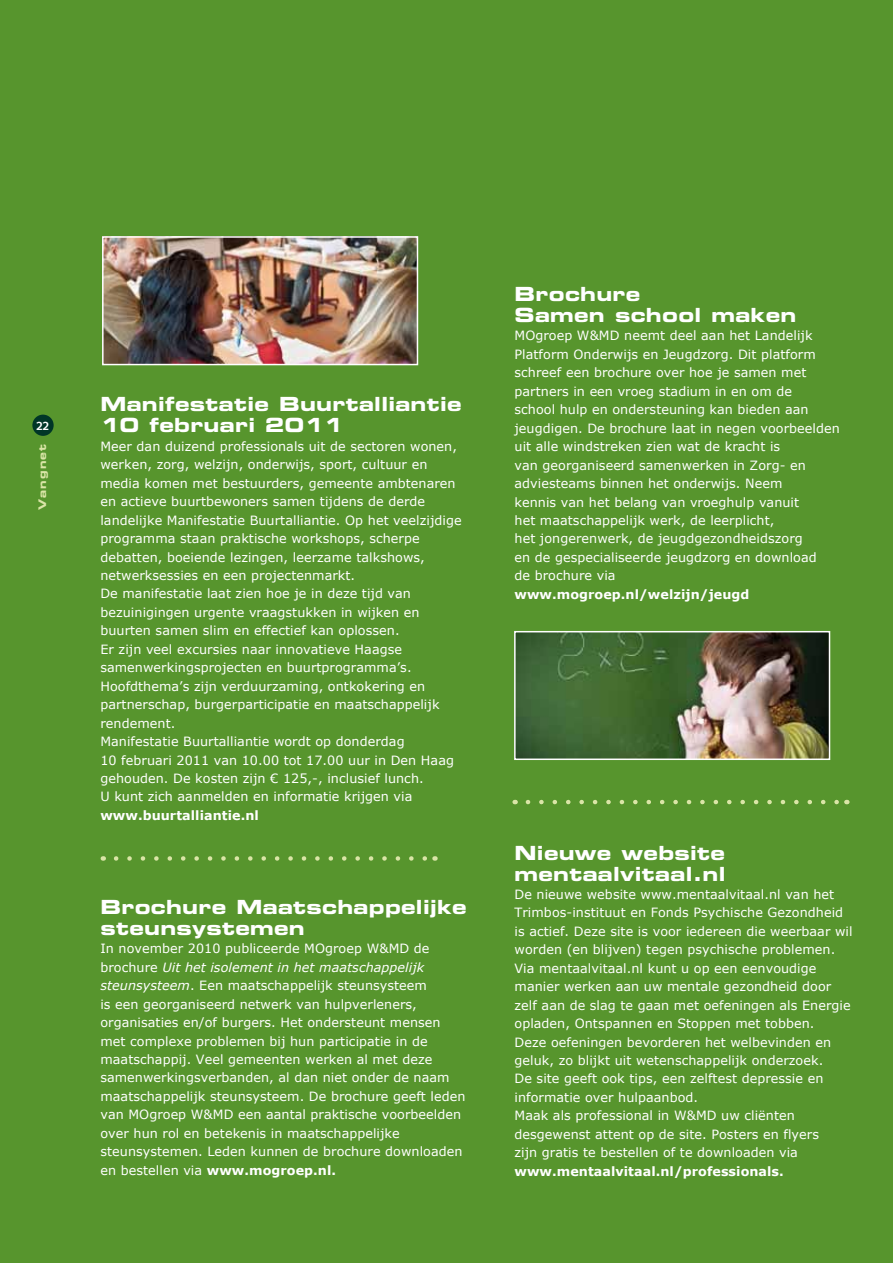
<style>
.page{position:relative;width:893px;height:1263px;background:#57952d}
.page>*{position:absolute;margin:0;border:0;box-sizing:border-box;transform-origin:0 0}
.t1{font:19.5px/21px "Eurostile LT Std Bold Ex 2";letter-spacing:.015em;color:#fff}
.t2{font:12.75px/18.5px "Verdana";letter-spacing:.005em;color:#fff}
.t3{font:700 12.75px "Verdana";letter-spacing:.005em;color:#fff}
.t4{font:700 12px "Syntax LT Std";color:#fff}
.t5{font:10.5px "Eurostile LT Std Bold Ex 2";letter-spacing:.1em;color:#dae5a7}
.s1{font-style:italic}
.s2{font-weight:700}
</style>
<div class="page">
<svg style="left:528px;top:800px;width:311px;height:4px"></svg>
<svg style="left:116px;top:856px;width:311px;height:5px"></svg>
<div style="left:32px;top:415px;width:22px;height:21px;background:#003627;border-radius:50%"></div>
<img style="left:105px;top:239px;width:310px;height:123px">
<div style="left:102px;top:236px;width:316px;height:129px;border:2px solid #fff"></div>
<img style="left:517px;top:634px;width:310px;height:123px">
<div style="left:514px;top:631px;width:316px;height:129px;border:2px solid #fff"></div>
<p class="t4" style="left:37px;top:419px;width:15px">22</p>
<p class="t5" style="left:35px;top:510px;width:67px;rotate:-90deg">Vangnet</p>
<h1 class="t1" style="left:100px;top:393px;width:363px">Manifestatie Buurtalliantie<br>10 februari 2011</h1>
<p class="t2" style="left:100px;top:437px;width:363px">Meer dan duizend professionals uit de sectoren wonen, werken, zorg, welzijn, onderwijs, sport, cultuur en media komen met bestuurders, gemeente ambtenaren en actieve buurtbewoners samen tijdens de derde landelijke Manifestatie Buurtalliantie. Op het veelzijdige programma staan praktische workshops, scherpe debatten, boeiende lezingen, leerzame talkshows, netwerksessies en een projectenmarkt.<br>De manifestatie laat zien hoe je in deze tijd van bezuinigingen urgente vraagstukken in wijken en buurten samen slim en effectief kan oplossen.<br>Er zijn veel excursies naar innovatieve Haagse samenwerkingsprojecten en buurtprogramma’s.<br>Hoofdthema’s zijn verduurzaming, ontkokering en partnerschap, burgerparticipatie en maatschappelijk rendement.<br>Manifestatie Buurtalliantie wordt op donderdag<br>10 februari 2011 van 10.00 tot 17.00 uur in Den Haag gehouden. De kosten zijn € 125,-, inclusief lunch.<br>U kunt zich aanmelden en informatie krijgen via</p>
<p class="t3" style="left:100px;top:807px;width:160px">www.buurtalliantie.nl</p>
<h1 class="t1" style="left:100px;top:896px;width:368px">Brochure Maatschappelijke steunsystemen</h1>
<p class="t2" style="left:100px;top:939px;width:367px">In november 2010 publiceerde MOgroep W&amp;MD de brochure <span class="s1">Uit het isolement in het maatschappelijk steunsysteem</span>. Een maatschappelijk steunsysteem<br>is een georganiseerd netwerk van hulpverleners, organisaties en/of burgers. Het ondersteunt mensen met complexe problemen bij hun participatie in de maatschappij. Veel gemeenten werken al met deze samenwerkingsverbanden, al dan niet onder de naam maatschappelijk steunsysteem. De brochure geeft leden van MOgroep W&amp;MD een aantal praktische voorbeelden over hun rol en betekenis in maatschappelijke steunsystemen. Leden kunnen de brochure downloaden en bestellen via <span class="s2">www.mogroep.nl.</span></p>
<h1 class="t1" style="left:514px;top:283px;width:283px">Brochure<br>Samen school maken</h1>
<p class="t2" style="left:514px;top:327px;width:327px">MOgroep W&amp;MD neemt deel aan het Landelijk Platform Onderwijs en Jeugdzorg. Dit platform schreef een brochure over hoe je samen met partners in een vroeg stadium in en om de<br>school hulp en ondersteuning kan bieden aan jeugdigen. De brochure laat in negen voorbeelden uit alle windstreken zien wat de kracht is<br>van georganiseerd samenwerken in Zorg- en adviesteams binnen het onderwijs. Neem<br>kennis van het belang van vroeghulp vanuit<br>het maatschappelijk werk, de leerplicht,<br>het jongerenwerk, de jeugdgezondheidszorg<br>en de gespecialiseerde jeugdzorg en download<br>de brochure via</p>
<p class="t3" style="left:514px;top:586px;width:236px">www.mogroep.nl/welzijn/jeugd</p>
<h1 class="t1" style="left:514px;top:842px;width:213px">Nieuwe website mentaalvitaal.nl</h1>
<p class="t2" style="left:514px;top:885px;width:340px">De nieuwe website www.mentaalvitaal.nl van het Trimbos-instituut en Fonds Psychische Gezondheid is actief. Deze site is voor iedereen die weerbaar wil worden (en blijven) tegen psychische problemen.<br>Via mentaalvitaal.nl kunt u op een eenvoudige manier werken aan uw mentale gezondheid door zelf aan de slag te gaan met oefeningen als Energie opladen, Ontspannen en Stoppen met tobben.<br>Deze oefeningen bevorderen het welbevinden en geluk, zo blijkt uit wetenschappelijk onderzoek.<br>De site geeft ook tips, een zelftest depressie en informatie over hulpaanbod.<br>Maak als professional in W&amp;MD uw cliënten desgewenst attent op de site. Posters en flyers<br>zijn gratis te bestellen of te downloaden via</p>
<p class="t3" style="left:514px;top:1163px;width:271px">www.mentaalvitaal.nl/professionals.</p>
</div>
